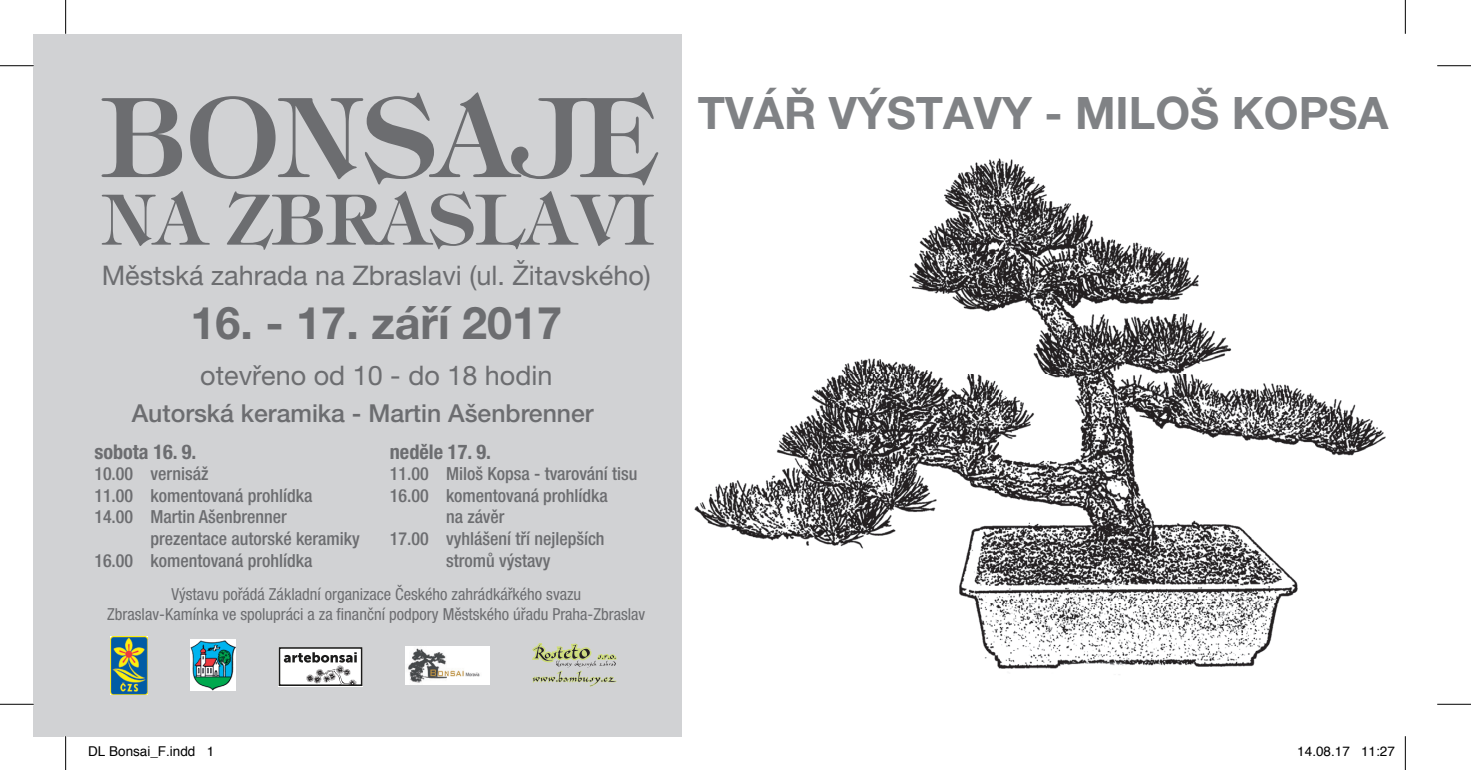
<style>
.page{position:relative;width:1471px;height:770px;background:#fff}
.page>*{position:absolute;margin:0;border:0;box-sizing:border-box;transform-origin:0 0}
.t1{font:600 110.25px "Tiffany CE";color:#6c6d70}
.t2{font:600 69.75px "Tiffany CE";color:#6c6d70}
.t3{font:700 45px "Helvetica Neue LT Pro";color:#6c6d70}
.t4{font:700 44.77px "Helvetica Neue LT Pro";color:#808285}
.t5{font:27px "Helvetica Neue LT Pro";color:#6c6d70}
.t6{font:500 24.75px "Helvetica Neue LT Pro";color:#6c6d70}
.t7{font:700 condensed 20.25px "Helvetica Neue LT Pro";color:#6c6d70}
.t8{font:500 condensed 18px/21.6px "Helvetica Neue LT Pro";color:#6c6d70}
.t9{font:condensed 16.65px/19.8px "Helvetica Neue LT Pro";color:#6c6d70;text-align:center}
.t10{font:13.5px "Helvetica";color:#000}
</style>
<div class="page">
<div style="left:34px;top:34px;width:648px;height:701px;background:#d1d2d4"></div>
<img style="left:694px;top:158px;width:692px;height:517px">
<img style="left:405px;top:646px;width:85px;height:38px">
<img style="left:110px;top:636px;width:38px;height:58px">
<img style="left:190px;top:639px;width:46px;height:51px">
<div style="left:278px;top:646px;width:85px;height:40px;background:#fff"></div>
<div style="left:279px;top:646px;width:83px;height:39px;border:2px solid #1b1b1a"></div>
<svg style="left:284px;top:652px;width:73px;height:33px"></svg>
<svg style="left:532px;top:643px;width:84px;height:43px"></svg>
<hr style="left:0;top:65px;width:34px;height:1px;background:#000">
<hr style="left:1437px;top:65px;width:34px;height:1px;background:#000">
<hr style="left:0;top:703px;width:34px;height:1px;background:#000">
<hr style="left:1437px;top:703px;width:34px;height:1px;background:#000">
<hr style="left:65px;top:0;width:1px;height:34px;background:#000">
<hr style="left:65px;top:735px;width:1px;height:34px;background:#000">
<hr style="left:1405px;top:0;width:1px;height:34px;background:#000">
<hr style="left:1405px;top:735px;width:1px;height:34px;background:#000">
<h1 class="t1" style="left:102px;top:71px;width:559px">BONSAJE</h1>
<h2 class="t2" style="left:102px;top:177px;width:554px">NA ZBRASLAVI</h2>
<h3 class="t5" style="left:102px;top:259px;width:551px">Městská zahrada na Zbraslavi (ul. Žitavského)</h3>
<h3 class="t3" style="left:190px;top:295px;width:373px">16. - 17. září 2017</h3>
<h3 class="t5" style="left:200px;top:358px;width:354px">otevřeno od 10 - do 18 hodin</h3>
<h3 class="t6" style="left:132px;top:398px;width:463px">Autorská keramika - Martin Ašenbrenner</h3>
<p class="t7" style="left:390px;top:439px;width:103px">neděle 17. 9.</p>
<p class="t8" style="left:390px;top:462px;width:249px">11.00 Miloš Kopsa - tvarování tisu</p>
<p class="t8" style="left:390px;top:484px;width:220px">16.00 komentovaná prohlídka</p>
<p class="t8" style="left:446px;top:505px;width:60px">na závěr</p>
<p class="t8" style="left:390px;top:527px;width:216px">17.00 vyhlášení tří nejlepších</p>
<p class="t8" style="left:446px;top:549px;width:106px">stromů výstavy</p>
<p class="t9" style="left:107px;top:583px;width:539px">Výstavu pořádá Základní organizace Českého zahrádkářkého svazu<br>Zbraslav-Kamínka ve spolupráci a za finanční podpory Městského úřadu Praha-Zbraslav</p>
<p class="t7" style="left:94px;top:439px;width:104px">sobota 16. 9.</p>
<p class="t8" style="left:94px;top:462px;width:220px">10.00 vernisáž<br>11.00 komentovaná prohlídka<br>14.00 Martin Ašenbrenner</p>
<p class="t8" style="left:94px;top:527px;width:267px;text-indent:56px">prezentace autorské keramiky<br>16.00 komentovaná prohlídka</p>
<h3 class="t4" style="left:698px;top:85px;width:692px">TVÁŘ VÝSTAVY - MILOŠ KOPSA</h3>
<p class="t10" style="left:88px;top:740px;width:128px">DL Bonsai_F.indd 1</p>
<p class="t10" style="left:1297px;top:740px;width:99px">14.08.17 11:27</p>
</div>
